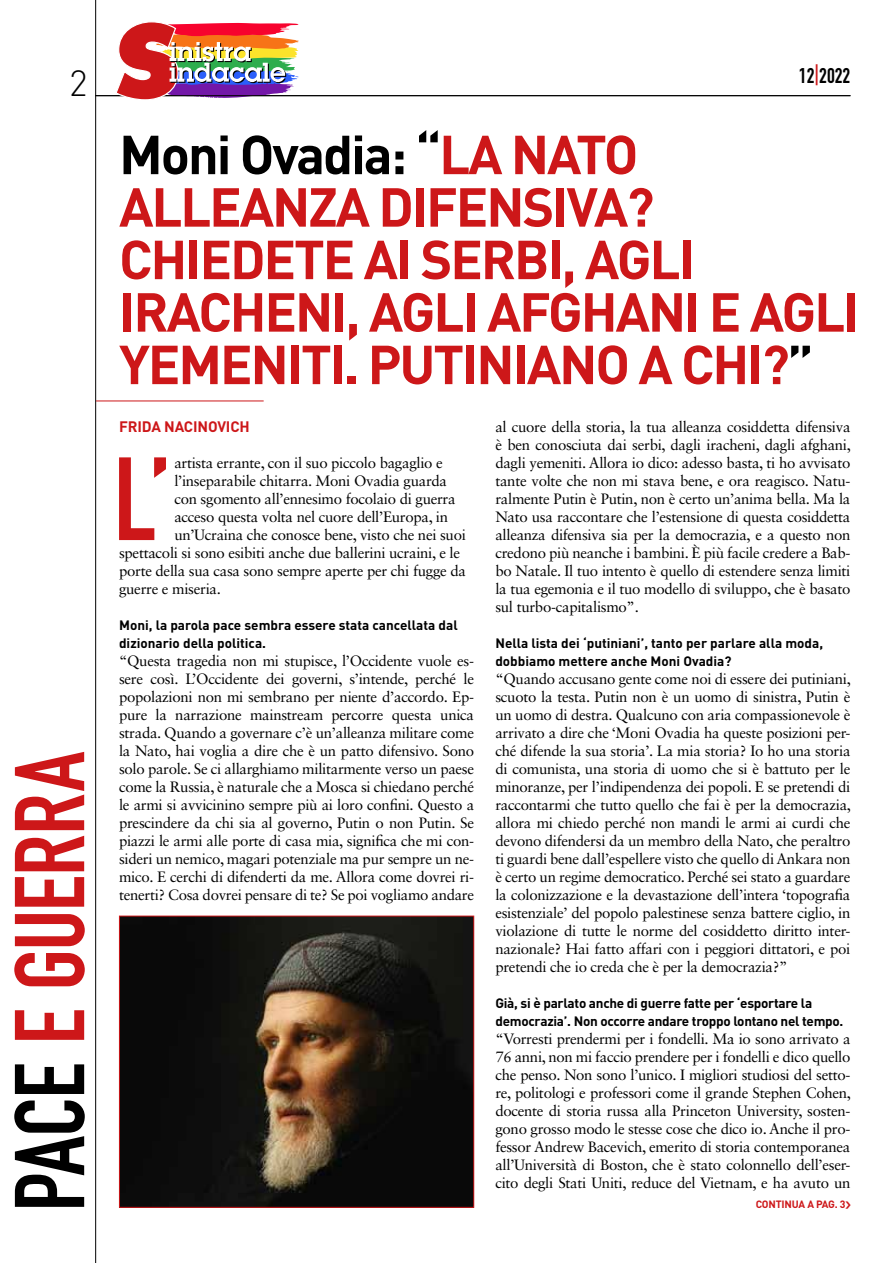
<style>
.page{position:relative;width:893px;height:1263px;background:#fff}
.page>*{position:absolute;margin:0;border:0;box-sizing:border-box;transform-origin:0 0}
.t1{font:116.1px "DIN Engschrift Std";color:#cd1719}
.t2{font:97.35px "DIN Engschrift Std";letter-spacing:-.01em;color:#cd1719}
.t3{font:700 54px/52.5px "DIN";letter-spacing:-.04em;color:#cd1719}
.t4{font:300 36px "DIN";color:#000}
.t5{font:21px "DIN Engschrift Std";color:#000}
.t6{font:15px/18px "Sabon LT Std";letter-spacing:-.02em;color:#000;text-align:justify}
.t7{font:700 15px "DIN";letter-spacing:-.01em;color:#cd1719}
.t8{font:700 13.5px/18px "DIN";color:#000}
.t9{font:700 13.5px/18px "DIN";letter-spacing:-.02em;color:#000}
.t10{font:700 10.5px "DIN";letter-spacing:-.02em;color:#cd1719}
.s1{color:#000}
.s2{color:#cd1719}
</style>
<div class="page">
<hr style="left:95px;top:95px;width:755px;height:1px;background:#000">
<hr style="left:95px;top:0;width:1px;height:1263px;background:#000">
<svg style="left:115px;top:22px;width:184px;height:78px"></svg>
<hr style="left:96px;top:401px;width:168px;height:1px;background:#cd1719">
<img style="left:121px;top:918px;width:351px;height:288px">
<div style="left:119px;top:916px;width:355px;height:292px;border:1px solid #cd1719"></div>
<h3 class="t4" style="left:69px;top:61px;width:20px">2</h3>
<h2 class="t2" style="left:-7px;top:1211px;width:461px;rotate:-90deg"><span class="s1">PACE</span> E GUERRA</h2>
<h3 class="t5" style="left:799px;top:63px;width:53px">12<span class="s2">|</span>2022</h3>
<h3 class="t3" style="left:119px;top:126px;width:742px"><span class="s1">Moni Ovadia: “</span>LA NATO<br>ALLEANZA DIFENSIVA?<br>CHIEDETE AI SERBI, AGLI<br>IRACHENI, AGLI AFGHANI E AGLI<br>YEMENITI. PUTINIANO A CHI?<span class="s1">”</span></h3>
<p class="t7" style="left:119px;top:417px;width:132px">FRIDA NACINOVICH</p>
<h1 class="t1" style="left:113px;top:431px;width:59px">L’</h1>
<p class="t6" style="left:174px;top:454px;width:270px">artista errante, con il suo piccolo bagaglio e</p>
<p class="t6" style="left:495px;top:418px;width:357px">al cuore della storia, la tua alleanza cosiddetta difensiva è ben conosciuta dai serbi, dagli iracheni, dagli afghani, dagli yemeniti. Allora io dico: adesso basta, ti ho avvisato tante volte che non mi stava bene, e ora reagisco. Natu&shy;ralmente Putin è Putin, non è certo un’anima bella. Ma la Nato usa raccontare che l’estensione di questa cosiddetta alleanza difensiva sia per la democrazia, e a questo non credono più neanche i bambini. È più facile credere a Bab&shy;bo Natale. Il tuo intento è quello di estendere senza limiti la tua egemonia e il tuo modello di sviluppo, che è basato sul turbo-capitalismo”.</p>
<p class="t8" style="left:495px;top:634px;width:329px">Nella lista dei ‘putiniani’, tanto per parlare alla moda, dobbiamo mettere anche Moni Ovadia?</p>
<p class="t6" style="left:495px;top:670px;width:357px">“Quando accusano gente come noi di essere dei putiniani, scuoto la testa. Putin non è un uomo di sinistra, Putin è un uomo di destra. Qualcuno con aria compassionevole è arrivato a dire che ‘Moni Ovadia ha queste posizioni per&shy;ché difende la sua storia’. La mia storia? Io ho una storia di comunista, una storia di uomo che si è battuto per le minoranze, per l’indipendenza dei popoli. E se pretendi di raccontarmi che tutto quello che fai è per la democrazia, allora mi chiedo perché non mandi le armi ai curdi che devono difendersi da un membro della Nato, che peraltro ti guardi bene dall’espellere visto che quello di Ankara non è certo un regime democratico. Perché sei stato a guardare la colonizzazione e la devastazione dell’intera ‘topografia esistenziale’ del popolo palestinese senza battere ciglio, in violazione di tutte le norme del cosiddetto diritto inter&shy;nazionale? Hai fatto affari con i peggiori dittatori, e poi pretendi che io creda che è per la democrazia?”</p>
<p class="t9" style="left:495px;top:994px;width:350px">Già, si è parlato anche di guerre fatte per ‘esportare la democrazia’. Non occorre andare troppo lontano nel tempo.</p>
<p class="t6" style="left:495px;top:1030px;width:357px">“Vorresti prendermi per i fondelli. Ma io sono arrivato a 76 anni, non mi faccio prendere per i fondelli e dico quello che penso. Non sono l’unico. I migliori studiosi del setto&shy;re, politologi e professori come il grande Stephen Cohen, docente di storia russa alla Princeton University, sosten&shy;gono grosso modo le stesse cose che dico io. Anche il pro&shy;fessor Andrew Bacevich, emerito di storia contemporanea all’Università di Boston, che è stato colonnello dell’eser&shy;cito degli Stati Uniti, reduce del Vietnam, e ha avuto un</p>
<p class="t10" style="left:756px;top:1197px;width:91px">CONTINUA A PAG. 3</p>
<p class="t6" style="left:174px;top:472px;width:274px">l’inseparabile chitarra. Moni Ovadia guarda</p>
<p class="t6" style="left:174px;top:490px;width:283px">con sgomento all’ennesimo focolaio di guerra</p>
<p class="t6" style="left:174px;top:508px;width:275px">acceso questa volta nel cuore dell’Europa, in</p>
<p class="t6" style="left:174px;top:526px;width:293px">un’Ucraina che conosce bene, visto che nei suoi</p>
<p class="t6" style="left:119px;top:544px;width:343px">spettacoli si sono esibiti anche due ballerini ucraini, e le</p>
<p class="t6" style="left:119px;top:562px;width:348px">porte della sua casa sono sempre aperte per chi fugge da</p>
<p class="t6" style="left:119px;top:580px;width:103px">guerre e miseria.</p>
<p class="t8" style="left:119px;top:616px;width:340px">Moni, la parola pace sembra essere stata cancellata dal dizionario della politica.</p>
<p class="t6" style="left:119px;top:652px;width:357px">“Questa tragedia non mi stupisce, l’Occidente vuole es&shy;sere così. L’Occidente dei governi, s’intende, perché le popolazioni non mi sembrano per niente d’accordo. Ep&shy;pure la narrazione mainstream percorre questa unica strada. Quando a governare c’è un’alleanza militare come la Nato, hai voglia a dire che è un patto difensivo. Sono solo parole. Se ci allarghiamo militarmente verso un paese come la Russia, è naturale che a Mosca si chiedano perché le armi si avvicinino sempre più ai loro confini. Questo a prescindere da chi sia al governo, Putin o non Putin. Se piazzi le armi alle porte di casa mia, significa che mi con&shy;sideri un nemico, magari potenziale ma pur sempre un ne&shy;mico. E cerchi di difenderti da me. Allora come dovrei ri&shy;tenerti? Cosa dovrei pensare di te? Se poi vogliamo andare</p>
</div>
